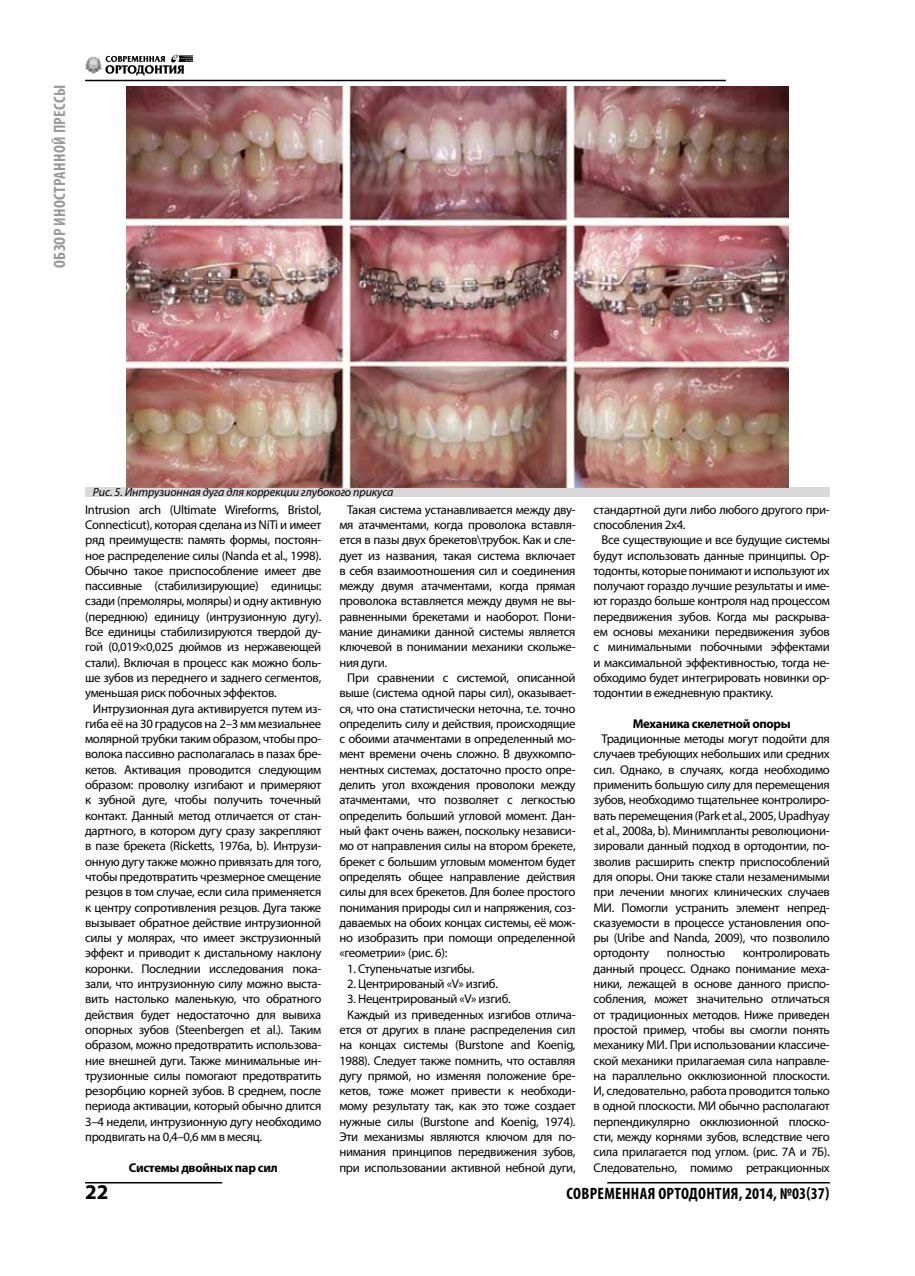
<style>
.page{position:relative;width:915px;height:1276px;background:#fff}
.page>*{position:absolute;margin:0;border:0;box-sizing:border-box;transform-origin:0 0}
.t1{font:700 21px "Myriad Pro";color:#000}
.t2{font:700 condensed 16.5px "Myriad Pro";letter-spacing:.02em;color:#000}
.t3{font:700 condensed 16.5px "Myriad Pro";letter-spacing:.02em;color:#999}
.t4{font:12.75px/15.3px "Myriad Pro";letter-spacing:-.025em;color:#000;text-align:justify}
.t5{font:700 12.75px "Myriad Pro";letter-spacing:-.025em;color:#000}
.t6{font:italic 12px "Myriad Pro";letter-spacing:-.01em;color:#000}
</style>
<div class="page">
<hr style="left:85px;top:80px;width:640px;height:1px;background:#000">
<hr style="left:607px;top:1182px;width:222px;height:1px;background:#000">
<hr style="left:85px;top:1182px;width:137px;height:1px;background:#000">
<svg style="left:105px;top:54px;width:88px;height:22px"></svg>
<img style="left:85px;top:56px;width:16px;height:18px">
<div style="left:85px;top:487px;width:744px;height:9px;background:#d9d9d9"></div>
<img style="left:126px;top:87px;width:662px;height:400px">
<p class="t3" style="left:49px;top:268px;width:184px;rotate:-90deg">ОБЗОР ИНОСТРАННОЙ ПРЕССЫ</p>
<p class="t6" style="left:93px;top:484px;width:302px">Рис. 5. Интрузионная дуга для коррекции глубокого прикуса</p>
<p class="t4" style="left:85px;top:501px;width:238px">Intrusion arch (Ultimate Wireforms, Bristol, Connecticut), которая сделана из NiTi и имеет ряд преимуществ: память формы, постоян&shy;ное распределение силы (Nanda et al., 1998).<br>Обычно такое приспособление имеет две пассивные (стабилизирующие) единицы: сзади (премоляры, моляры) и одну активную (переднюю) единицу (интрузионную дугу).<br>Все единицы стабилизируются твердой ду&shy;гой (0,019×0,025 дюймов из нержавеющей стали). Включая в процесс как можно боль&shy;ше зубов из переднего и заднего сегментов, уменьшая риск побочных эффектов.</p>
<p class="t4" style="left:85px;top:700px;width:238px;text-indent:8px">Интрузионная дуга активируется путем из&shy;гиба её на 30 градусов на 2–3 мм мезиальнее молярной трубки таким образом, чтобы про&shy;волока пассивно располагалась в пазах бре&shy;кетов. Активация проводится следующим образом: проволку изгибают и примеряют к зубной дуге, чтобы получить точечный контакт. Данный метод отличается от стан&shy;дартного, в котором дугу сразу закрепляют в пазе брекета (Ricketts, 1976a, b). Интрузи&shy;онную дугу также можно привязать для того, чтобы предотвратить чрезмерное смещение резцов в том случае, если сила применяется к центру сопротивления резцов. Дуга также вызывает обратное действие интрузионной силы у молярах, что имеет экструзионный эффект и приводит к дистальному наклону коронки. Последнии исследования пока&shy;зали, что интрузионную силу можно выста&shy;вить настолько маленькую, что обратного действия будет недостаточно для вывиха опорных зубов (Steenbergen et al.). Таким образом, можно предотвратить использова&shy;ние внешней дуги. Также минимальные ин&shy;трузионные силы помогают предотвратить резорбцию корней зубов. В среднем, после периода активации, который обычно длится 3–4 недели, интрузионную дугу необходимо продвигать на 0,4–0,6 мм в месяц.</p>
<p class="t5" style="left:129px;top:1159px;width:150px">Системы двойных пар сил</p>
<p class="t4" style="left:339px;top:501px;width:238px;text-indent:8px">Такая система устанавливается между дву&shy;мя атачментами, когда проволока вставля&shy;ется в пазы двух брекетов\трубок. Как и сле&shy;дует из названия, такая система включает в себя взаимоотношения сил и соединения между двумя атачментами, когда прямая проволока вставляется между двумя не вы&shy;равненными брекетами и наоборот. Пони&shy;мание динамики данной системы является ключевой в понимании механики скольже&shy;ния дуги.</p>
<p class="t4" style="left:339px;top:670px;width:238px;text-indent:8px">При сравнении с системой, описанной выше (система одной пары сил), оказывает&shy;ся, что она статистически неточна, т.е. точно определить силу и действия, происходящие с обоими атачментами в определенный мо&shy;мент времени очень сложно. В двухкомпо&shy;нентных системах, достаточно просто опре&shy;делить угол вхождения проволоки между атачментами, что позволяет с легкостью определить больший угловой момент. Дан&shy;ный факт очень важен, поскольку независи&shy;мо от направления силы на втором брекете, брекет с большим угловым моментом будет определять общее направление действия силы для всех брекетов. Для более простого понимания природы сил и напряжения, соз&shy;даваемых на обоих концах системы, её мож&shy;но изобразить при помощи определенной «геометрии» (рис. 6):</p>
<p class="t4" style="left:347px;top:960px;width:129px">1. Ступеньчатые изгибы.</p>
<p class="t4" style="left:347px;top:976px;width:152px">2. Центрированый «V» изгиб.</p>
<p class="t4" style="left:347px;top:991px;width:165px">3. Нецентрированый «V» изгиб.</p>
<p class="t4" style="left:347px;top:1006px;width:230px">Каждый из приведенных изгибов отлича-</p>
<p class="t4" style="left:339px;top:1021px;width:238px">ется от других в плане распределения сил</p>
<p class="t4" style="left:339px;top:1037px;width:238px">на концах системы (Burstone and Koenig,</p>
<p class="t4" style="left:339px;top:1052px;width:238px">1988). Следует также помнить, что оставляя</p>
<p class="t4" style="left:339px;top:1067px;width:238px">дугу прямой, но изменяя положение бре-</p>
<p class="t4" style="left:339px;top:1083px;width:238px">кетов, тоже может привести к необходи-</p>
<p class="t4" style="left:339px;top:1098px;width:238px">мому результату так, как это тоже создает</p>
<p class="t4" style="left:339px;top:1113px;width:238px">нужные силы (Burstone and Koenig, 1974).</p>
<p class="t4" style="left:339px;top:1129px;width:238px">Эти механизмы являются ключом для по-</p>
<p class="t4" style="left:339px;top:1144px;width:238px">нимания принципов передвижения зубов,</p>
<p class="t4" style="left:339px;top:1159px;width:238px">при использовании активной небной дуги,</p>
<p class="t4" style="left:593px;top:501px;width:238px">стандартной дуги либо любого другого при&shy;способления 2х4.</p>
<p class="t4" style="left:593px;top:532px;width:238px;text-indent:8px">Все существующие и все будущие системы будут использовать данные принципы. Ор&shy;тодонты, которые понимают и используют их получают гораздо лучшие результаты и име&shy;ют гораздо больше контроля над процессом передвижения зубов. Когда мы раскрыва&shy;ем основы механики передвижения зубов с минимальными побочными эффектами и максимальной эффективностью, тогда не&shy;обходимо будет интегрировать новинки ор&shy;тодонтии в ежедневную практику.</p>
<p class="t5" style="left:632px;top:715px;width:159px">Механика скелетной опоры</p>
<p class="t4" style="left:593px;top:731px;width:238px;text-indent:8px">Традиционные методы могут подойти для случаев требующих небольших или средних сил. Однако, в случаях, когда необходимо применить большую силу для перемещения зубов, необходимо тщательнее контролиро&shy;вать перемещения (Park et al., 2005, Upadhyay et al., 2008a, b). Минимпланты революциони&shy;зировали данный подход в ортодонтии, по&shy;зволив расширить спектр приспособлений для опоры. Они также стали незаменимыми при лечении многих клинических случаев МИ. Помогли устранить элемент непред&shy;сказуемости в процессе установления опо&shy;ры (Uribe and Nanda, 2009), что позволило ортодонту</p>
<p class="t4" style="left:593px;top:945px;width:238px;text-indent:149px">контролировать данный процесс. Однако понимание меха&shy;ники, лежащей в основе данного приспо&shy;собления, может значительно отличаться от традиционных методов. Ниже приведен простой пример, чтобы вы смогли понять механику МИ. При использовании классиче&shy;ской механики прилагаемая сила направле&shy;на параллельно окклюзионной плоскости.<br>И, следовательно, работа проводится только в одной плоскости. МИ обычно располагают перпендикулярно окклюзионной плоско&shy;сти, между корнями зубов, вследствие чего сила прилагается под углом. (рис. 7А и 7Б).<br>Следовательно, помимо ретракционных</p>
<p class="t4" style="left:666px;top:945px;width:60px">полностью</p>
<h1 class="t1" style="left:85px;top:1178px;width:25px">22</h1>
<p class="t2" style="left:566px;top:1182px;width:264px">СОВРЕМЕННАЯ ОРТОДОНТИЯ, 2014, №03(37)</p>
</div>
